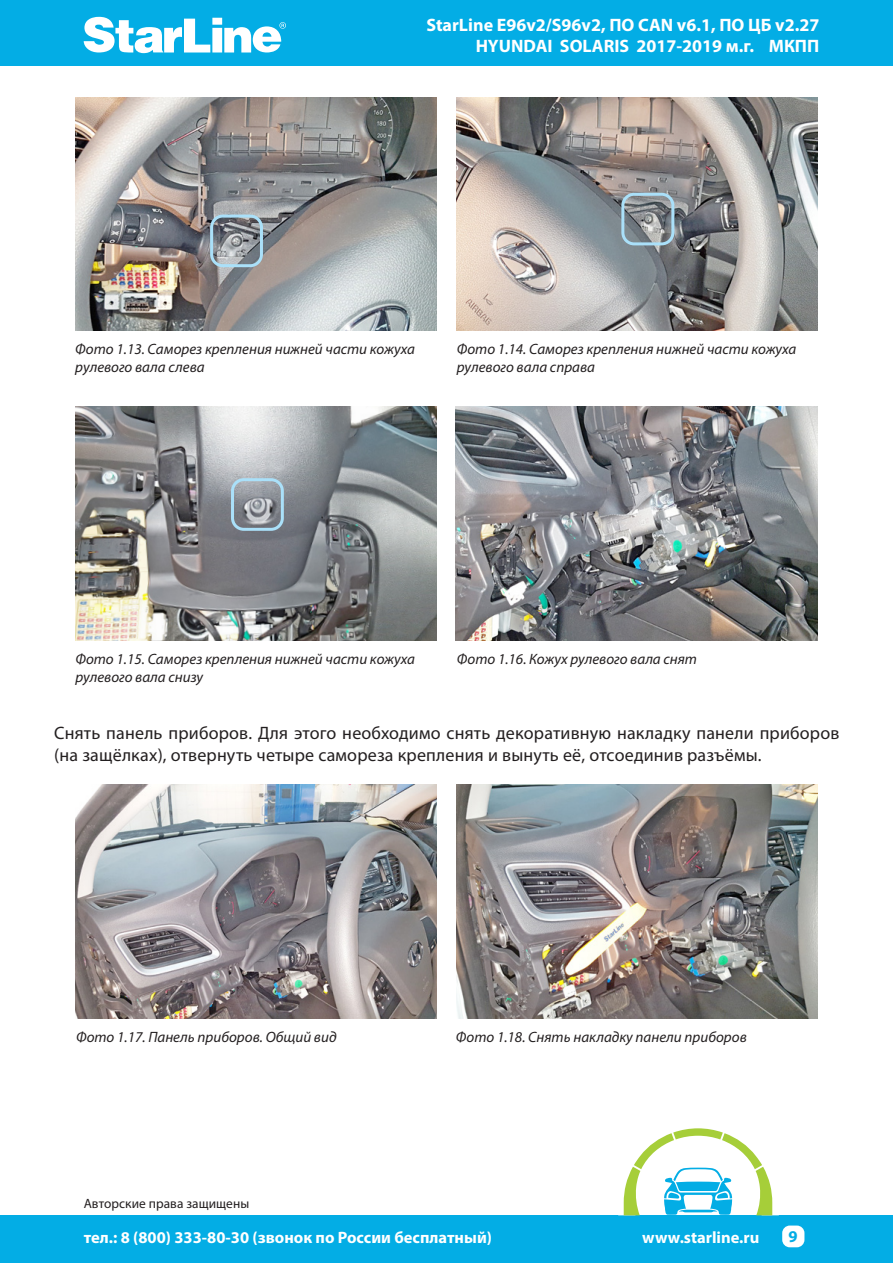
<style>
.page{position:relative;width:893px;height:1263px;background:#fff}
.page>*{position:absolute;margin:0;border:0;box-sizing:border-box;transform-origin:0 0}
.t1{font:18px/21.6px "Myriad Pro";letter-spacing:.01em;color:#231f20}
.t2{font:700 18px/21.6px "Myriad Pro";color:#fff;text-align:right}
.t3{font:700 16.5px "Myriad Pro";color:#fff}
.t4{font:700 16.5px "Myriad Pro";color:#03ade5}
.t5{font:italic 15px/18px "Myriad Pro";color:#231f20}
.t6{font:13.5px "Myriad Pro";letter-spacing:.005em;color:#231f20}
</style>
<div class="page">
<div style="left:0;top:0;width:893px;height:65px;background:#03ade5"></div>
<svg style="left:84px;top:17px;width:202px;height:36px"></svg>
<div style="left:0;top:1215px;width:893px;height:48px;background:#03ade5"></div>
<div style="left:782px;top:1225px;width:22px;height:22px;background:#fff;border-radius:8px"></div>
<svg style="left:623px;top:1128px;width:150px;height:87px"></svg>
<img style="left:457px;top:97px;width:360px;height:234px">
<img style="left:75px;top:97px;width:361px;height:234px">
<div style="left:210px;top:215px;width:53px;height:52px;border:3px solid #aae0f9;border-radius:11px"></div>
<img style="left:76px;top:784px;width:361px;height:234px">
<img style="left:456px;top:784px;width:361px;height:234px">
<div style="left:621px;top:193px;width:53px;height:52px;border:3px solid #aae0f9;border-radius:11px"></div>
<img style="left:456px;top:406px;width:361px;height:234px">
<img style="left:75px;top:406px;width:361px;height:234px">
<div style="left:231px;top:478px;width:53px;height:53px;border:3px solid #aae0f9;border-radius:11px"></div>
<p class="t2" style="left:426px;top:13px;width:394px">StarLine E96v2/S96v2, ПО CAN v6.1, ПО ЦБ v2.27<br>HYUNDAI SOLARIS 2017-2019 м.г. MКПП</p>
<p class="t5" style="left:75px;top:339px;width:341px">Фото 1.13. Саморез крепления нижней части кожуха рулевого вала слева</p>
<p class="t5" style="left:457px;top:339px;width:341px">Фото 1.14. Саморез крепления нижней части кожуха рулевого вала справа</p>
<p class="t5" style="left:75px;top:650px;width:341px">Фото 1.15. Саморез крепления нижней части кожуха</p>
<p class="t5" style="left:457px;top:650px;width:242px">Фото 1.16. Кожух рулевого вала снят</p>
<p class="t5" style="left:75px;top:668px;width:129px">рулевого вала снизу</p>
<p class="t1" style="left:54px;top:722px;width:787px">Снять панель приборов. Для этого необходимо снять декоративную накладку панели приборов (на защёлках), отвернуть четыре самореза крепления и вынуть её, отсоединив разъёмы.</p>
<p class="t5" style="left:76px;top:1027px;width:262px">Фото 1.17. Панель приборов. Общий вид</p>
<p class="t5" style="left:456px;top:1028px;width:292px">Фото 1.18. Снять накладку панели приборов</p>
<p class="t6" style="left:84px;top:1195px;width:167px">Авторские права защищены</p>
<p class="t3" style="left:84px;top:1226px;width:410px">тел.: 8 (800) 333-80-30 (звонок по России бесплатный)</p>
<p class="t3" style="left:642px;top:1226px;width:119px">www.starline.ru</p>
<p class="t4" style="left:789px;top:1226px;width:11px">9</p>
</div>
